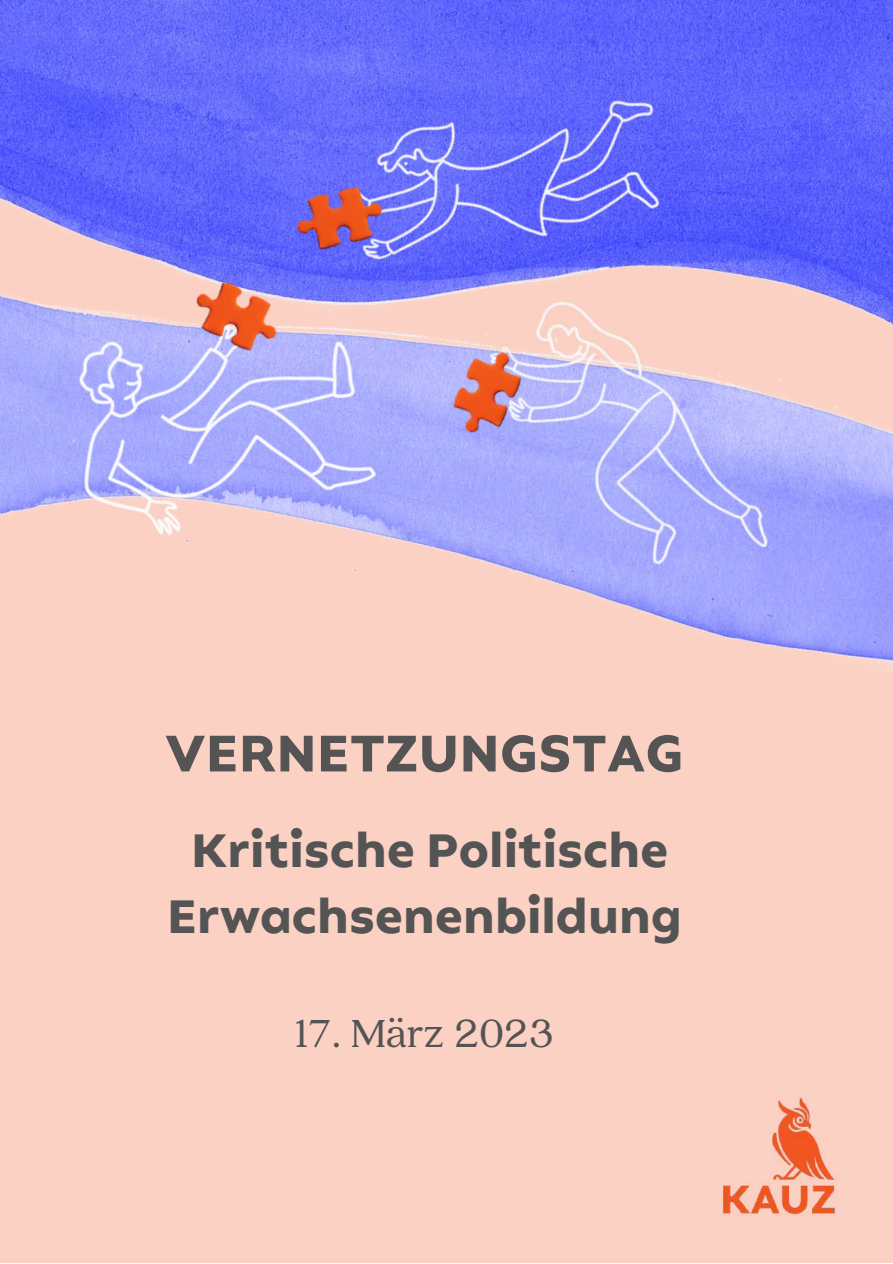
<style>
.page{position:relative;width:893px;height:1264px;background:#fff}
.page>*{position:absolute;margin:0;border:0;box-sizing:border-box;transform-origin:0 0}
.t1{font:800 51.75px "Compiler Plain";color:#545454}
.t2{font:800 47.25px/65.2px "Compiler Plain";color:#545454;text-align:center}
.t3{font:43.5px "Quincy CF";color:#545454}
</style>
<div class="page">
<div style="left:0;top:0;width:892px;height:1262px;background:#fbd1c4"></div>
<img style="left:0;top:0;width:892px;height:671px">
<img style="left:0;top:201px;width:457px;height:470px">
<img style="left:149px;top:221px;width:154px;height:161px">
<img style="left:303px;top:0;width:419px;height:392px">
<img style="left:234px;top:119px;width:183px;height:183px">
<img style="left:444px;top:256px;width:359px;height:359px">
<img style="left:391px;top:317px;width:163px;height:163px">
<img style="left:723px;top:1097px;width:114px;height:118px">
<p class="t1" style="left:165px;top:718px;width:520px">VERNETZUNGSTAG</p>
<p class="t2" style="left:167px;top:818px;width:516px">Kritische Politische<br>Erwachsenenbildung</p>
<p class="t3" style="left:295px;top:1005px;width:261px">17. März 2023</p>
</div>
